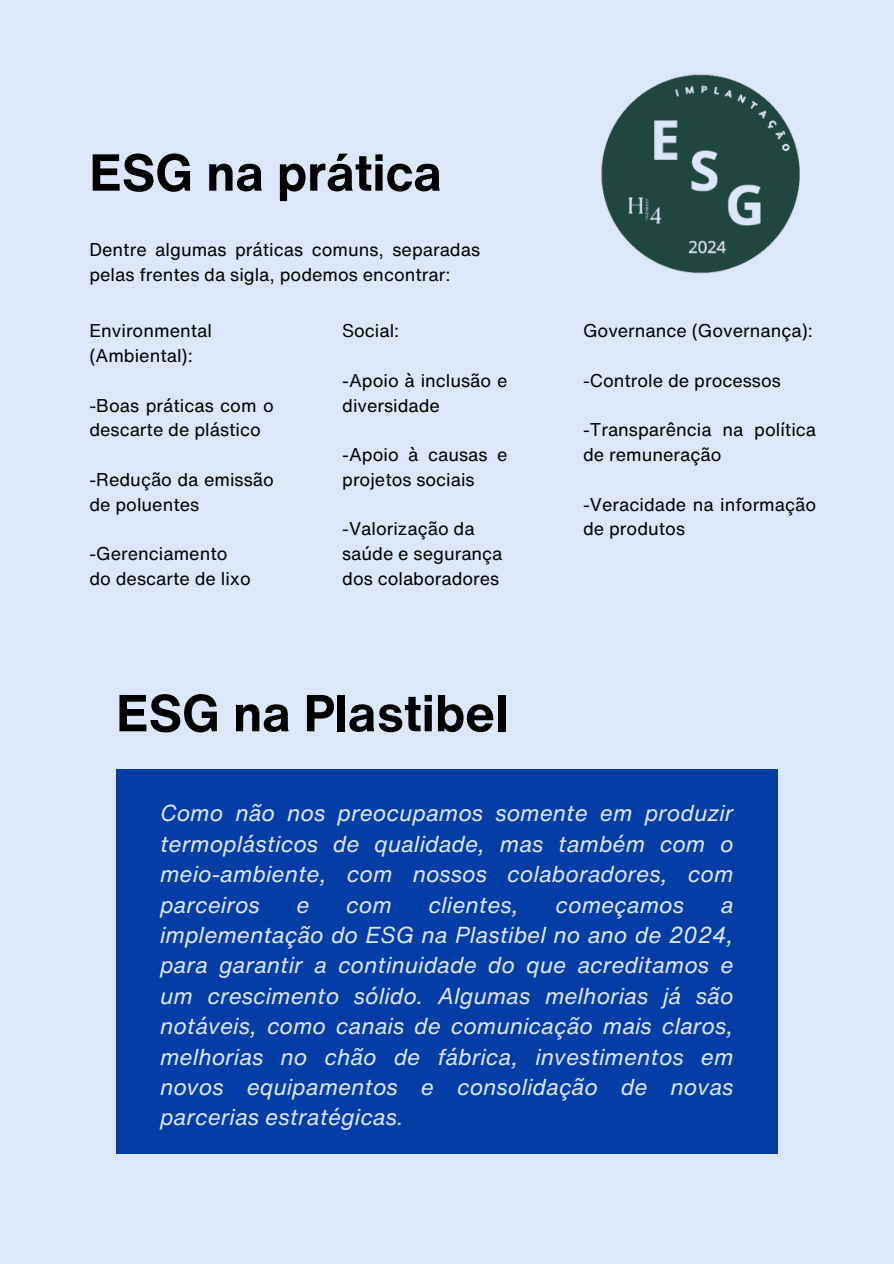
<style>
.page{position:relative;width:894px;height:1264px;background:#fff}
.page>*{position:absolute;margin:0;border:0;box-sizing:border-box;transform-origin:0 0}
.t1{font:700 51px "Helvetica Now Text";color:#000}
.t2{font:italic 22.5px/30.3px "Helvetica Now Text";color:#dce7f9;text-align:justify}
.t3{font:18px/24.8px "Helvetica Now Text";color:#000}
</style>
<div class="page">
<div style="left:0;top:0;width:893px;height:1263px;background:#dce7f9"></div>
<div style="left:116px;top:769px;width:661px;height:384px;background:#053da7"></div>
<img style="left:601px;top:74px;width:199px;height:199px">
<p class="t1" style="left:89px;top:134px;width:354px">ESG na prática</p>
<h1 class="t3" style="left:89px;top:237px;width:392px">Dentre algumas práticas comuns, separadas pelas frentes da sigla, podemos encontrar:</h1>
<p class="t3" style="left:89px;top:318px;width:124px">Environmental</p>
<p class="t3" style="left:89px;top:343px;width:105px">(Ambiental):</p>
<p class="t3" style="left:89px;top:392px;width:186px">-Boas práticas com o descarte de plástico</p>
<p class="t3" style="left:89px;top:467px;width:186px">-Redução da emissão de poluentes</p>
<h1 class="t3" style="left:89px;top:541px;width:140px">-Gerenciamento</h1>
<h2 class="t3" style="left:89px;top:566px;width:163px">do descarte de lixo</h2>
<p class="t3" style="left:342px;top:318px;width:59px">Social:</p>
<p class="t3" style="left:342px;top:368px;width:167px">-Apoio à inclusão e diversidade</p>
<p class="t3" style="left:342px;top:442px;width:167px">-Apoio à causas e projetos sociais</p>
<p class="t3" style="left:342px;top:516px;width:162px">-Valorização da saúde e segurança dos colaboradores</p>
<p class="t1" style="left:116px;top:674px;width:393px">ESG na Plastibel</p>
<p class="t3" style="left:583px;top:318px;width:231px">Governance (Governança):</p>
<p class="t3" style="left:583px;top:368px;width:199px">-Controle de processos</p>
<p class="t3" style="left:583px;top:417px;width:234px">-Transparência na política de remuneração</p>
<p class="t3" style="left:583px;top:491px;width:234px">-Veracidade na informação de produtos</p>
<p class="t2" style="left:160px;top:797px;width:575px">Como não nos preocupamos somente em produzir termoplásticos de qualidade, mas também com o meio-ambiente, com nossos colaboradores, com parceiros</p>
<p class="t2" style="left:296px;top:889px;width:15px">e</p>
<p class="t2" style="left:346px;top:889px;width:47px">com</p>
<p class="t2" style="left:428px;top:889px;width:92px">clientes,</p>
<p class="t2" style="left:555px;top:889px;width:130px">começamos</p>
<p class="t2" style="left:160px;top:889px;width:575px;text-indent:560px">a implementação do ESG na Plastibel no ano de 2024, para garantir a continuidade do que acreditamos e um crescimento sólido. Algumas melhorias já são notáveis, como canais de comunicação mais claros, melhorias no chão de fábrica, investimentos em novos equipamentos e consolidação de novas parcerias estratégicas.</p>
</div>
